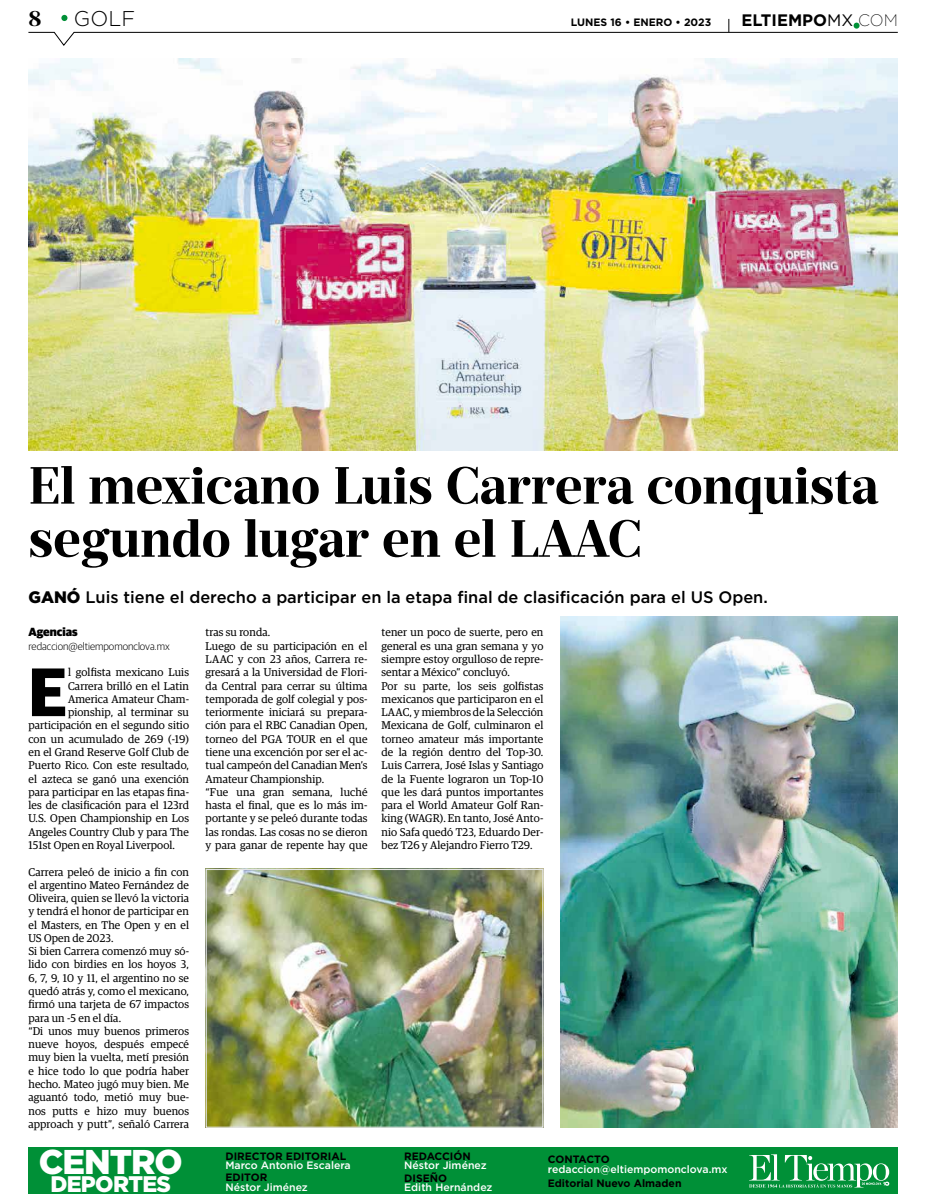
<style>
.page{position:relative;width:931px;height:1204px;background:#fff}
.page>*{position:absolute;margin:0;border:0;box-sizing:border-box;transform-origin:0 0}
.t1{font:700 68.75px "Guardian Sans";color:#000}
.t2{font:700 52.12px/53.1px "Prumo Deck";color:#000}
.t3{font:900 34.38px "Gotham";letter-spacing:-.03em;color:#fff}
.t4{font:900 22.5px "Gotham";letter-spacing:-.03em;color:#fff}
.t5{font:300 21.38px "Gotham";color:#000}
.t6{font:700 21.38px "Prumo Deck";color:#000}
.t7{font:500 16.62px "Gotham";color:#000}
.t8{font:700 16.62px "Gotham";color:#000}
.t9{font:900 11.88px "Guardian Sans";color:#000}
.t10{font:11.25px/13.2px "Guardian Egyp";letter-spacing:.01em;color:#000}
.t11{font:500 10.62px "Gotham";color:#fff}
.t12{font:700 10.62px "Gotham";color:#000}
.t13{font:300 10.62px "Guardian Sans";color:#000}
.t14{font:700 10.62px "Gotham";letter-spacing:-.02em;color:#000}
.s1{font-weight:400}
.s2{font-weight:200}
.s3{font-weight:900}
</style>
<div class="page">
<img style="left:28px;top:59px;width:869px;height:391px">
<div style="left:28px;top:1147px;width:869px;height:47px;background:#009037"></div>
<svg style="left:749px;top:1154px;width:140px;height:33px"></svg>
<img style="left:560px;top:616px;width:337px;height:512px">
<img style="left:208px;top:871px;width:333px;height:255px">
<div style="left:206px;top:869px;width:337px;height:259px;border:1px solid #e3e4e4"></div>
<svg style="left:28px;top:15px;width:870px;height:31px"></svg>
<h3 class="t6" style="left:28px;top:4px;width:15px">8</h3>
<h3 class="t5" style="left:74px;top:4px;width:63px">GOLF</h3>
<p class="t12" style="left:571px;top:15px;width:142px">LUNES 16 • ENERO • 2023</p>
<h3 class="t8" style="left:741px;top:9px;width:158px">ELTIEMPO<span class="s1">MX</span> <span class="s2">COM</span></h3>
<h2 class="t2" style="left:28px;top:459px;width:851px">El mexicano Luis Carrera conquista segundo lugar en el LAAC</h2>
<h3 class="t7" style="left:28px;top:586px;width:741px"><span class="s3">GANÓ</span> Luis tiene el derecho a participar en la etapa final de clasificación para el US Open.</h3>
<p class="t9" style="left:28px;top:623px;width:51px">Agencias</p>
<p class="t13" style="left:28px;top:639px;width:143px">redaccion@eltiempomonclova.mx</p>
<h1 class="t1" style="left:28px;top:641px;width:40px">E</h1>
<p class="t10" style="left:68px;top:665px;width:122px">l golfista mexicano Luis</p>
<p class="t10" style="left:68px;top:678px;width:122px">Carrera brilló en el Latin</p>
<p class="t10" style="left:68px;top:691px;width:122px">America Amateur Cham-</p>
<p class="t10" style="left:68px;top:705px;width:122px">pionship, al terminar su</p>
<p class="t10" style="left:28px;top:718px;width:162px">participación en el segundo sitio</p>
<p class="t10" style="left:28px;top:731px;width:162px">con un acumulado de 269 (-19)</p>
<p class="t10" style="left:28px;top:745px;width:162px">en el Grand Reserve Golf Club de</p>
<p class="t10" style="left:28px;top:758px;width:162px">Puerto Rico. Con este resultado,</p>
<p class="t10" style="left:28px;top:771px;width:162px">el azteca se ganó una exención</p>
<p class="t10" style="left:28px;top:784px;width:162px">para participar en las etapas fina-</p>
<p class="t10" style="left:28px;top:798px;width:162px">les de clasificación para el 123rd</p>
<p class="t10" style="left:28px;top:811px;width:162px">U.S. Open Championship en Los</p>
<p class="t10" style="left:28px;top:824px;width:162px">Angeles Country Club y para The</p>
<p class="t10" style="left:28px;top:837px;width:148px">151st Open en Royal Liverpool.</p>
<p class="t10" style="left:28px;top:864px;width:162px">Carrera peleó de inicio a fin con el argentino Mateo Fernández de<br>Oliveira, quien se llevó la victoria y tendrá el honor de participar en el Masters, en The Open y en el<br>US Open de 2023.<br>Si bien Carrera comenzó muy só&shy;lido con birdies en los hoyos 3,<br>6, 7, 9, 10 y 11, el argentino no se quedó atrás y, como el mexicano, firmó una tarjeta de 67 impactos para un -5 en el día.<br>“Di unos muy buenos primeros nueve hoyos, después empecé muy bien la vuelta, metí presión e hice todo lo que podría haber hecho. Mateo jugó muy bien. Me aguantó todo, metió muy bue&shy;nos putts e hizo muy buenos approach y putt”, señaló Carrera</p>
<h3 class="t3" style="left:39px;top:1138px;width:145px">CENTRO</h3>
<h3 class="t4" style="left:50px;top:1169px;width:122px">DEPORTES</h3>
<p class="t10" style="left:206px;top:625px;width:163px">tras su ronda.<br>Luego de su participación en el<br>LAAC y con 23 años, Carrera re&shy;gresará a la Universidad de Flori&shy;da Central para cerrar su última temporada de golf colegial y pos&shy;teriormente iniciará su prepara&shy;ción para el RBC Canadian Open, torneo del PGA TOUR en el que tiene una excención por ser el ac&shy;tual campeón del Canadian Men’s<br>Amateur Championship.<br>“Fue una gran semana, luché hasta el final, que es lo más im&shy;portante y se peleó durante todas las rondas. Las cosas no se dieron y para ganar de repente hay que</p>
<p class="t10" style="left:381px;top:625px;width:163px">tener un poco de suerte, pero en general es una gran semana y yo siempre estoy orgulloso de repre&shy;sentar a México” concluyó.<br>Por su parte, los seis golfistas mexicanos que participaron en el<br>LAAC, y miembros de la Selección<br>Mexicana de Golf, culminaron el torneo amateur más importante de la región dentro del Top-30.<br>Luis Carrera, José Islas y Santiago de la Fuente lograron un Top-10 que les dará puntos importantes para el World Amateur Golf Ran&shy;king (WAGR). En tanto, José Anto&shy;nio Safa quedó T23, Eduardo Der&shy;bez T26 y Alejandro Fierro T29.</p>
<p class="t12" style="left:225px;top:1148px;width:122px">DIRECTOR EDITORIAL</p>
<p class="t11" style="left:225px;top:1158px;width:127px">Marco Antonio Escalera</p>
<p class="t12" style="left:225px;top:1170px;width:43px">EDITOR</p>
<p class="t11" style="left:225px;top:1180px;width:84px">Néstor Jiménez</p>
<p class="t12" style="left:404px;top:1148px;width:68px">REDACCIÓN</p>
<p class="t11" style="left:404px;top:1158px;width:84px">Néstor Jiménez</p>
<p class="t12" style="left:404px;top:1170px;width:44px">DISEÑO</p>
<p class="t11" style="left:404px;top:1180px;width:90px">Edith Hernández</p>
<p class="t14" style="left:548px;top:1152px;width:63px">CONTACTO</p>
<p class="t11" style="left:548px;top:1162px;width:181px">redaccion@eltiempomonclova.mx</p>
<p class="t12" style="left:548px;top:1176px;width:135px">Editorial Nuevo Almaden</p>
</div>
